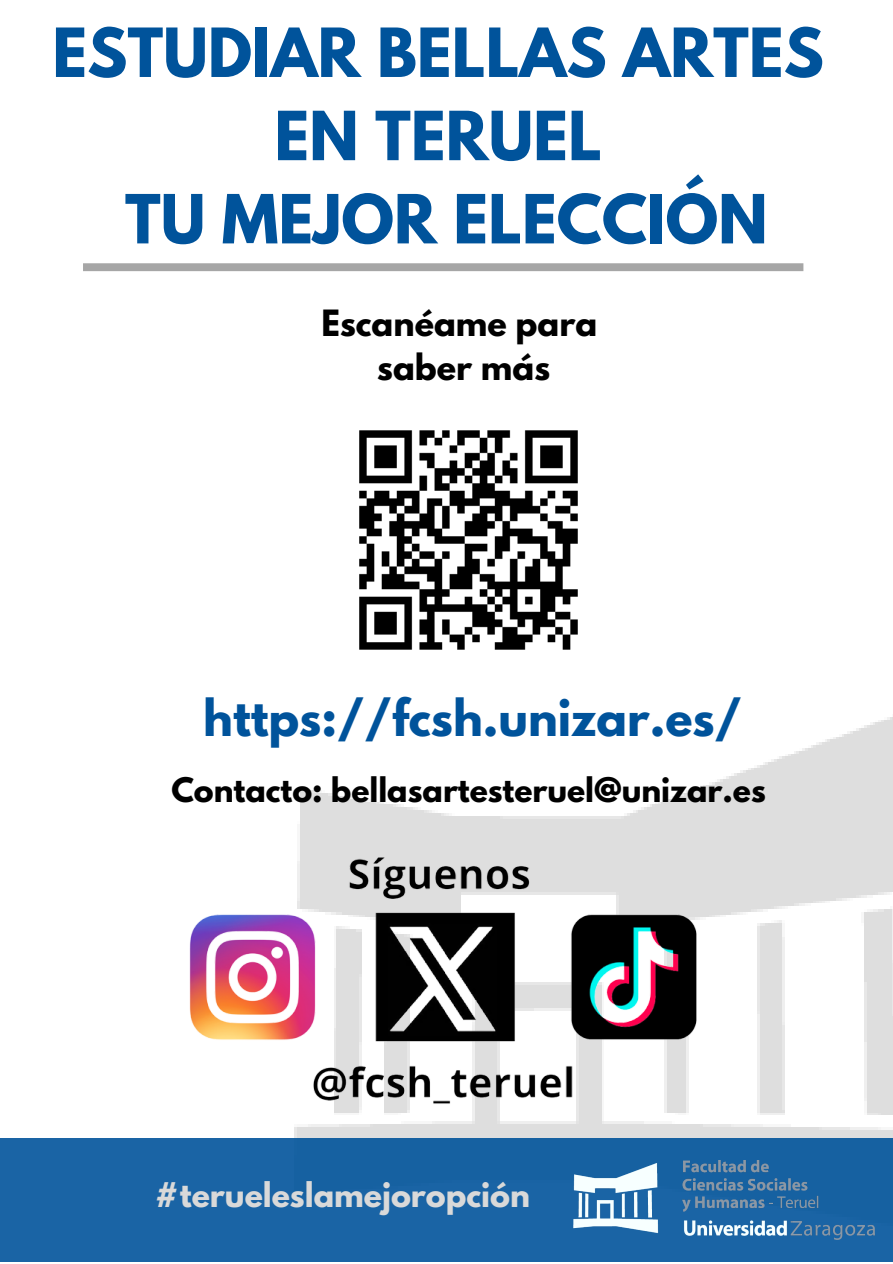
<style>
.page{position:relative;width:893px;height:1264px;background:#fff}
.page>*{position:absolute;margin:0;border:0;box-sizing:border-box;transform-origin:0 0}
.t1{font:700 60px "League Spartan";color:#00539b}
.t2{font:700 45px "League Spartan";color:#00539b}
.t3{font:700 32.1px "League Spartan";color:#000}
.t4{font:700 30.15px "League Spartan";color:#d9d9d9}
.t5{font:700 30px "League Spartan";color:#000}
</style>
<div class="page">
<img style="left:295px;top:717px;width:597px;height:545px">
<div style="left:0;top:1137px;width:892px;height:124px;background:#1a64a5"></div>
<img style="left:573px;top:1160px;width:301px;height:79px">
<img style="left:189px;top:855px;width:524px;height:255px">
<img style="left:359px;top:430px;width:219px;height:220px">
<div style="left:83px;top:263px;width:720px;height:8px;background:#a6a6a6"></div>
<p class="t1" style="left:52px;top:23px;width:773px">ESTUDIAR BELLAS ARTES</p>
<p class="t1" style="left:274px;top:106px;width:329px">EN TERUEL</p>
<p class="t1" style="left:125px;top:189px;width:644px">TU MEJOR ELECCIÓN</p>
<p class="t3" style="left:321px;top:307px;width:277px">Escanéame para</p>
<p class="t3" style="left:377px;top:351px;width:174px">saber más</p>
<p class="t2" style="left:203px;top:695px;width:540px">https://fcsh.unizar.es/</p>
<p class="t5" style="left:171px;top:775px;width:596px">Contacto: bellasartesteruel@unizar.es</p>
<p class="t4" style="left:155px;top:1179px;width:376px">#terueleslamejoropción</p>
</div>
